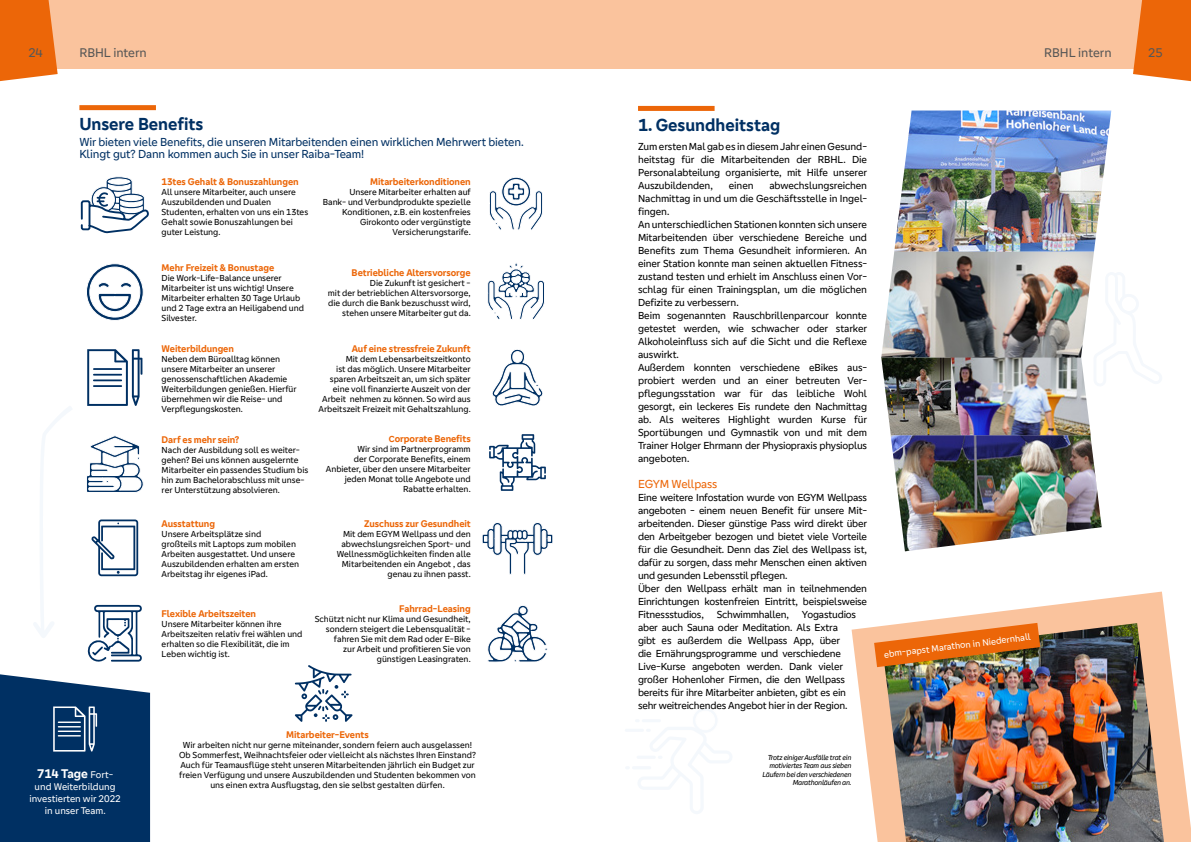
<style>
.page{position:relative;width:1191px;height:842px;background:#fff}
.page>*{position:absolute;margin:0;border:0;box-sizing:border-box;transform-origin:0 0}
.t1{font:700 18px "Genos GFG";color:#003063}
.t2{font:13px "Genos GFG";color:#575756}
.t3{font:700 13px "Genos GFG";color:#fff}
.t4{font:12px/12px "Genos GFG";letter-spacing:-.01em;color:#003063}
.t5{font:12px "Genos GFG";letter-spacing:-.015em;color:#ec6608}
.t6{font:10.5px/13px "Genos GFG";letter-spacing:-.015em;color:#000}
.t7{font:700 10px "Genos GFG";letter-spacing:-.005em;color:#ec6608}
.t8{font:10px/12px "Genos GFG";color:#fff;text-align:center}
.t9{font:9.5px "Genos GFG";color:#fff}
.t10{font:9px/10px "Genos GFG";letter-spacing:-.005em;color:#000}
.t11{font:italic 7.5px/8.5px "Genos GFG";letter-spacing:-.03em;color:#000;text-align:right}
.s1{font-size:9px}
.s2{font-weight:400;font-size:10px}
</style>
<div class="page">
<img style="left:960px;top:358px;width:130px;height:77px">
<img style="left:894px;top:111px;width:217px;height:141px">
<img style="left:881px;top:252px;width:213px;height:106px">
<img style="left:881px;top:358px;width:79px;height:77px">
<img style="left:890px;top:435px;width:212px;height:89px">
<div style="left:0;top:0;width:1191px;height:68px;background:#fac39d"></div>
<svg style="left:0;top:0;width:58px;height:81px;background:#ed731e"></svg>
<svg style="left:1133px;top:0;width:58px;height:81px;background:#ed731d"></svg>
<svg style="left:851px;top:592px;width:340px;height:250px;fill:#fac39d"></svg>
<img style="left:883px;top:623px;width:281px;height:219px">
<svg style="left:87px;top:605px;width:55px;height:57px"></svg>
<svg style="left:487px;top:605px;width:60px;height:57px"></svg>
<svg style="left:86px;top:263px;width:58px;height:58px"></svg>
<svg style="left:295px;top:665px;width:58px;height:57px"></svg>
<svg style="left:489px;top:434px;width:57px;height:57px"></svg>
<svg style="left:482px;top:522px;width:71px;height:52px"></svg>
<svg style="left:91px;top:519px;width:47px;height:57px"></svg>
<svg style="left:492px;top:349px;width:51px;height:57px"></svg>
<svg style="left:87px;top:435px;width:57px;height:58px"></svg>
<svg style="left:487px;top:263px;width:58px;height:57px"></svg>
<svg style="left:80px;top:176px;width:69px;height:56px"></svg>
<svg style="left:1094px;top:273px;width:67px;height:112px"></svg>
<svg style="left:625px;top:708px;width:107px;height:106px"></svg>
<img style="left:874px;top:623px;width:166px;height:44px">
<svg style="left:877px;top:524px;width:253px;height:77px"></svg>
<svg style="left:0;top:674px;width:150px;height:168px;background:#164270"></svg>
<svg style="left:87px;top:349px;width:55px;height:57px"></svg>
<svg style="left:34px;top:407px;width:38px;height:231px"></svg>
<svg style="left:489px;top:177px;width:54px;height:53px"></svg>
<div style="left:79px;top:105px;width:77px;height:5px;background:#ec6608"></div>
<div style="left:638px;top:106px;width:76px;height:5px;background:#ec6608"></div>
<h2 class="t2" style="left:28px;top:45px;width:16px">24</h2>
<h2 class="t2" style="left:79px;top:45px;width:69px">RBHL intern</h2>
<h2 class="t2" style="left:1044px;top:45px;width:69px">RBHL intern</h2>
<h2 class="t2" style="left:1148px;top:45px;width:16px">25</h2>
<h1 class="t1" style="left:79px;top:114px;width:125px">Unsere Benefits</h1>
<h3 class="t4" style="left:79px;top:136px;width:446px">Wir bieten viele Benefits, die unseren Mitarbeitenden einen wirklichen Mehrwert bieten.<br>Klingt gut? Dann kommen auch Sie in unser Raiba-Team!</h3>
<p class="t7" style="left:162px;top:175px;width:139px">13tes Gehalt &amp; Bonuszahlungen</p>
<p class="t10" style="left:162px;top:186px;width:148px">All unsere Mitarbeiter, auch unsere<br>Auszubildenden und Dualen<br>Studenten, erhalten von uns ein 13tes<br>Gehalt sowie Bonuszahlungen bei guter Leistung.</p>
<p class="t7" style="left:370px;top:175px;width:102px">Mitarbeiterkonditionen</p>
<p class="t10" style="left:323px;top:186px;width:149px;text-align:right">Unsere Mitarbeiter erhalten auf<br>Bank- und Verbundprodukte spezielle<br>Konditionen, z.B. ein kostenfreies<br>Girokonto oder vergünstigte<br>Versicherungstarife.</p>
<p class="t7" style="left:162px;top:262px;width:114px">Mehr Freizeit &amp; Bonustage</p>
<p class="t10" style="left:162px;top:273px;width:144px">Die Work-Life-Balance unserer<br>Mitarbeiter ist uns wichtig! Unsere<br>Mitarbeiter erhalten 30 Tage Urlaub und 2 Tage extra an Heiligabend und<br>Silvester.</p>
<p class="t7" style="left:162px;top:343px;width:74px">Weiterbildungen</p>
<p class="t10" style="left:162px;top:354px;width:136px">Neben dem Büroalltag können unsere Mitarbeiter an unserer genossenschaftlichen Akademie<br>Weiterbildungen genießen. Hierfür übernehmen wir die Reise- und<br>Verpflegungskosten.</p>
<p class="t7" style="left:162px;top:434px;width:79px">Darf es mehr sein?</p>
<p class="t10" style="left:162px;top:445px;width:148px">Nach der Ausbildung soll es weiter&shy;gehen? Bei uns können ausgelernte Mitarbeiter ein passendes Studium bis hin zum Bachelorabschluss mit unse&shy;rer Unterstützung absolvieren.</p>
<p class="t7" style="left:162px;top:518px;width:55px">Ausstattung</p>
<p class="t10" style="left:162px;top:529px;width:139px">Unsere Arbeitsplätze sind<br>großteils mit Laptops zum mobilen<br>Arbeiten ausgestattet. Und unsere<br>Auszubildenden erhalten am ersten<br>Arbeitstag ihr eigenes iPad.</p>
<p class="t7" style="left:352px;top:267px;width:121px">Betriebliche Altersvorsorge</p>
<p class="t10" style="left:328px;top:278px;width:144px;text-align:right">Die Zukunft ist gesichert -<br>mit der betrieblichen Altersvorsorge, die durch die Bank bezuschusst wird, stehen unsere Mitarbeiter gut da.</p>
<p class="t7" style="left:352px;top:342px;width:120px">Auf eine stressfreie Zukunft</p>
<p class="t10" style="left:319px;top:353px;width:154px;text-align:right">Mit dem Lebensarbeitszeitkonto<br>ist das möglich. Unsere Mitarbeiter sparen Arbeitszeit an, um sich später eine voll finanzierte Auszeit von der Arbeit nehmen zu können. So wird aus Arbeitszeit Freizeit mit Gehaltszahlung.</p>
<p class="t7" style="left:389px;top:432px;width:83px"><span class="s1">C</span>orporate Benefits</p>
<p class="t10" style="left:326px;top:444px;width:146px;text-align:right">Wir sind im Partnerprogramm<br>der Corporate Benefits, einem<br>Anbieter, über den unsere Mitarbeiter jeden Monat tolle Angebote und<br>Rabatte erhalten.</p>
<p class="t7" style="left:364px;top:517px;width:108px">Zuschuss zur Gesundheit</p>
<p class="t10" style="left:337px;top:529px;width:135px;text-align:right">Mit dem EGYM Wellpass und den abwechslungsreichen Sport- und<br>Wellnessmöglichkeiten finden alle<br>Mitarbeitenden ein Angebot , das genau zu ihnen passt.</p>
<h2 class="t3" style="left:37px;top:766px;width:78px">714 Tage <span class="s2">Fort-</span></h2>
<p class="t8" style="left:29px;top:780px;width:93px">und Weiterbildung investierten wir 2022 in unser Team.</p>
<p class="t7" style="left:162px;top:608px;width:96px">Flexible Arbeitszeiten</p>
<p class="t10" style="left:162px;top:619px;width:142px">Unsere Mitarbeiter können ihre<br>Arbeitszeiten relativ frei wählen und erhalten so die Flexibilität, die im<br>Leben wichtig ist.</p>
<p class="t7" style="left:399px;top:603px;width:73px">Fahrrad-Leasing</p>
<p class="t10" style="left:315px;top:614px;width:157px;text-align:right">Schützt nicht nur Klima und Gesundheit, sondern steigert die Lebensqualität - fahren Sie mit dem Rad oder E-Bike<br>zur Arbeit und profitieren Sie von günstigen Leasingraten.</p>
<p class="t7" style="left:286px;top:729px;width:84px">Mitarbeiter-Events</p>
<p class="t10" style="left:179px;top:740px;width:298px;text-align:center">Wir arbeiten nicht nur gerne miteinander, sondern feiern auch ausgelassen!<br>Ob Sommerfest, Weihnachtsfeier oder vielleicht als nächstes Ihren Einstand?<br>Auch für Teamausflüge steht unseren Mitarbeitenden jährlich ein Budget zur freien Verfügung und unsere Auszubildenden und Studenten bekommen von uns einen extra Ausflugstag, den sie selbst gestalten dürfen.</p>
<h1 class="t1" style="left:638px;top:114px;width:144px">1. Gesundheitstag</h1>
<p class="t6" style="left:638px;top:140px;width:231px;text-align:justify">Zum ersten Mal gab es in diesem Jahr einen Gesund&shy;heitstag für die Mitarbeitenden der RBHL. Die Personalabteilung organisierte, mit Hilfe unserer Auszubildenden,</p>
<p class="t6" style="left:638px;top:179px;width:231px;text-indent:131px">abwechslungsreichen Nachmittag in und um die Geschäftsstelle in Ingel&shy;fingen.<br>An unterschiedlichen Stationen konnten sich unsere Mitarbeitenden über verschiedene Bereiche und Benefits zum Thema Gesundheit informieren. An einer Station konnte man seinen aktuellen Fitness&shy;zustand testen und erhielt im Anschluss einen Vor&shy;schlag für einen Trainingsplan, um die möglichen Defizite zu verbessern.<br>Beim sogenannten Rauschbrillenparcour konnte getestet werden, wie schwacher oder starker Alkoholeinfluss sich auf die Sicht und die Reflexe auswirkt.<br>Außerdem konnten verschiedene eBikes aus&shy;probiert werden und an einer betreuten Ver&shy;pflegungsstation war für das leibliche Wohl gesorgt, ein leckeres Eis rundete den Nachmittag ab. Als weiteres Highlight wurden Kurse für Sportübungen und Gymnastik von und mit dem Trainer Holger Ehrmann der Physiopraxis physioplus angeboten.</p>
<h3 class="t5" style="left:638px;top:477px;width:81px">EGYM Wellpass</h3>
<p class="t6" style="left:638px;top:491px;width:231px">Eine weitere Infostation wurde von EGYM Wellpass angeboten - einem neuen Benefit für unsere Mit&shy;arbeitenden. Dieser günstige Pass wird direkt über den Arbeitgeber bezogen und bietet viele Vorteile für die Gesundheit. Denn das Ziel des Wellpass ist, dafür zu sorgen, dass mehr Menschen einen aktiven und gesunden Lebensstil pflegen.<br>Über den Wellpass erhält man in teilnehmenden Einrichtungen kostenfreien Eintritt, beispielsweise Fitnessstudios, Schwimmhallen, Yogastudios aber auch Sauna oder Meditation. Als Extra<br>gibt es außerdem die Wellpass App, über<br>die Ernährungsprogramme und verschiedene Live-Kurse angeboten werden. Dank vieler großer Hohenloher Firmen, die den Wellpass bereits für ihre Mitarbeiter anbieten, gibt es ein sehr weitreichendes Angebot hier in der Region.</p>
<p class="t6" style="left:729px;top:179px;width:26px">einen</p>
<p class="t9" style="left:883px;top:649px;width:149px;rotate:-7deg">ebm-papst Marathon in Niedernhall</p>
<p class="t11" style="left:762px;top:753px;width:91px">Trotz einiger Ausfälle trat ein motiviertes Team aus sieben<br>Läufern bei den verschiedenen<br>Marathonläufen an.</p>
</div>
